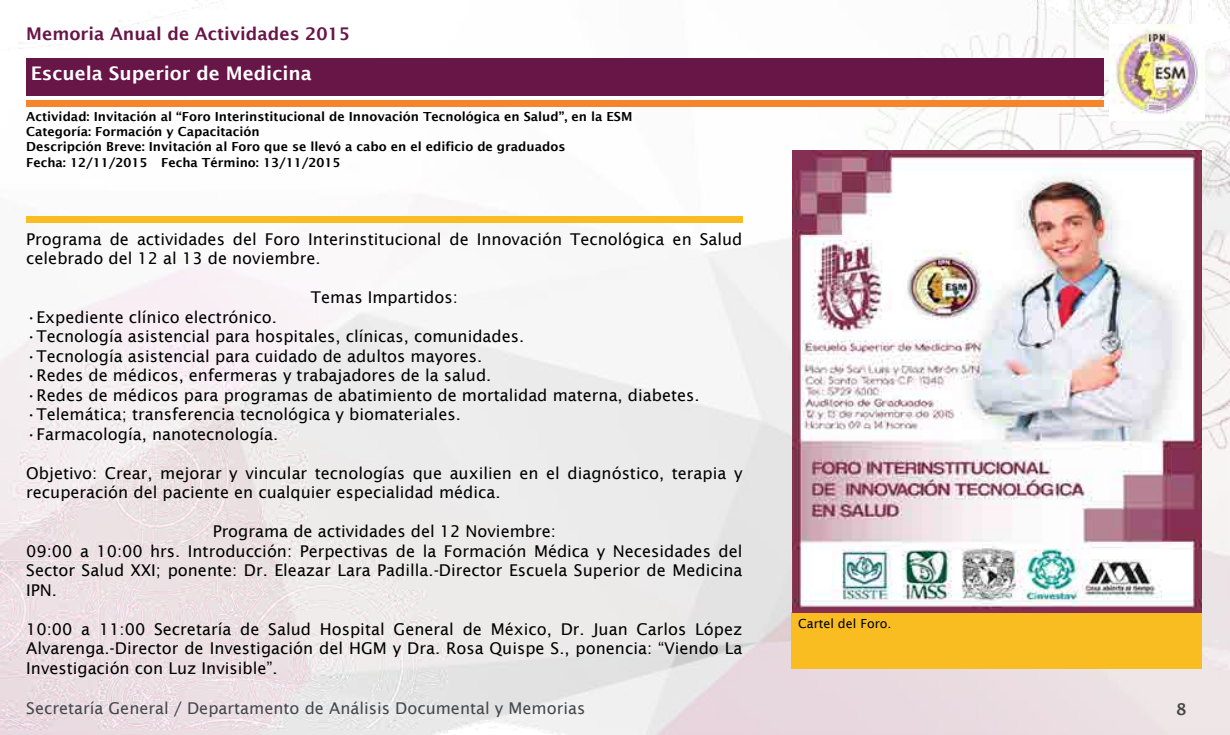
<style>
.page{position:relative;width:1230px;height:735px;background:#fff}
.page>*{position:absolute;margin:0;border:0;box-sizing:border-box;transform-origin:0 0}
.t1{font:600 18.75px "Lucida Sans";color:#fff}
.t2{font:600 17.5px "Lucida Sans";color:#681547}
.t3{font:16.25px/19.5px "Lucida Sans";color:#000}
.t4{font:16.25px "Lucida Sans";color:#45484a}
.t5{font:600 16.25px "Lucida Sans";color:#45484a}
.t6{font:600 12.5px/15px "Lucida Sans";color:#000}
.t7{font:12.5px "Lucida Sans";color:#000}
</style>
<div class="page">
<img style="left:0;top:0;width:1230px;height:735px">
<img style="left:1109px;top:24px;width:95px;height:97px">
<div style="left:26px;top:58px;width:1078px;height:38px;background:#681547"></div>
<div style="left:26px;top:216px;width:716px;height:7px;background:#f9bc21"></div>
<div style="left:26px;top:100px;width:1078px;height:6px;background:#f6842a"></div>
<div style="left:792px;top:612px;width:410px;height:57px;background:#f9bc21"></div>
<img style="left:792px;top:150px;width:410px;height:463px">
<p class="t2" style="left:26px;top:24px;width:325px">Memoria Anual de Actividades 2015</p>
<p class="t1" style="left:31px;top:63px;width:283px">Escuela Superior de Medicina</p>
<p class="t6" style="left:26px;top:109px;width:608px">Actividad: Invitación al “Foro Interinstitucional de Innovación Tecnológica en Salud”, en la ESM<br>Categoría: Formación y Capacitación<br>Descripción Breve: Invitación al Foro que se llevó a cabo en el edificio de graduados</p>
<p class="t6" style="left:26px;top:155px;width:316px">Fecha: 12/11/2015 Fecha Término: 13/11/2015</p>
<p class="t3" style="left:26px;top:229px;width:718px">Programa de actividades del Foro Interinstitucional de Innovación Tecnológica en Salud celebrado del 12 al 13 de noviembre.</p>
<p class="t3" style="left:311px;top:288px;width:148px">Temas Impartidos:</p>
<p class="t3" style="left:26px;top:307px;width:252px">•Expediente clínico electrónico.</p>
<p class="t3" style="left:26px;top:327px;width:500px">•Tecnología asistencial para hospitales, clínicas, comunidades.</p>
<p class="t3" style="left:26px;top:346px;width:458px">•Tecnología asistencial para cuidado de adultos mayores.</p>
<p class="t3" style="left:26px;top:366px;width:467px">•Redes de médicos, enfermeras y trabajadores de la salud.</p>
<p class="t3" style="left:26px;top:385px;width:675px">•Redes de médicos para programas de abatimiento de mortalidad materna, diabetes.</p>
<p class="t3" style="left:26px;top:405px;width:436px">•Telemática; transferencia tecnológica y biomateriales.</p>
<p class="t3" style="left:26px;top:424px;width:254px">•Farmacología, nanotecnología.</p>
<p class="t3" style="left:26px;top:463px;width:718px">Objetivo: Crear, mejorar y vincular tecnologías que auxilien en el diagnóstico, terapia y recuperación del paciente en cualquier especialidad médica.</p>
<p class="t3" style="left:26px;top:522px;width:718px;text-indent:186px">Programa de actividades del 12 Noviembre:<br>09:00 a 10:00 hrs. Introducción: Perpectivas de la Formación Médica y Necesidades del Sector Salud XXI; ponente: Dr. Eleazar Lara Padilla.-Director Escuela Superior de Medicina IPN.</p>
<p class="t3" style="left:26px;top:619px;width:718px;text-align:justify">10:00 a 11:00 Secretaría de Salud Hospital General de México, Dr. Juan Carlos López Alvarenga.-Director de Investigación del HGM y Dra. Rosa Quispe S., ponencia: “Viendo La Investigación con Luz Invisible”.</p>
<p class="t7" style="left:798px;top:617px;width:95px">Cartel del Foro.</p>
<p class="t4" style="left:26px;top:699px;width:561px">Secretaría General / Departamento de Análisis Documental y Memorias</p>
<p class="t5" style="left:1176px;top:700px;width:12px">8</p>
</div>
